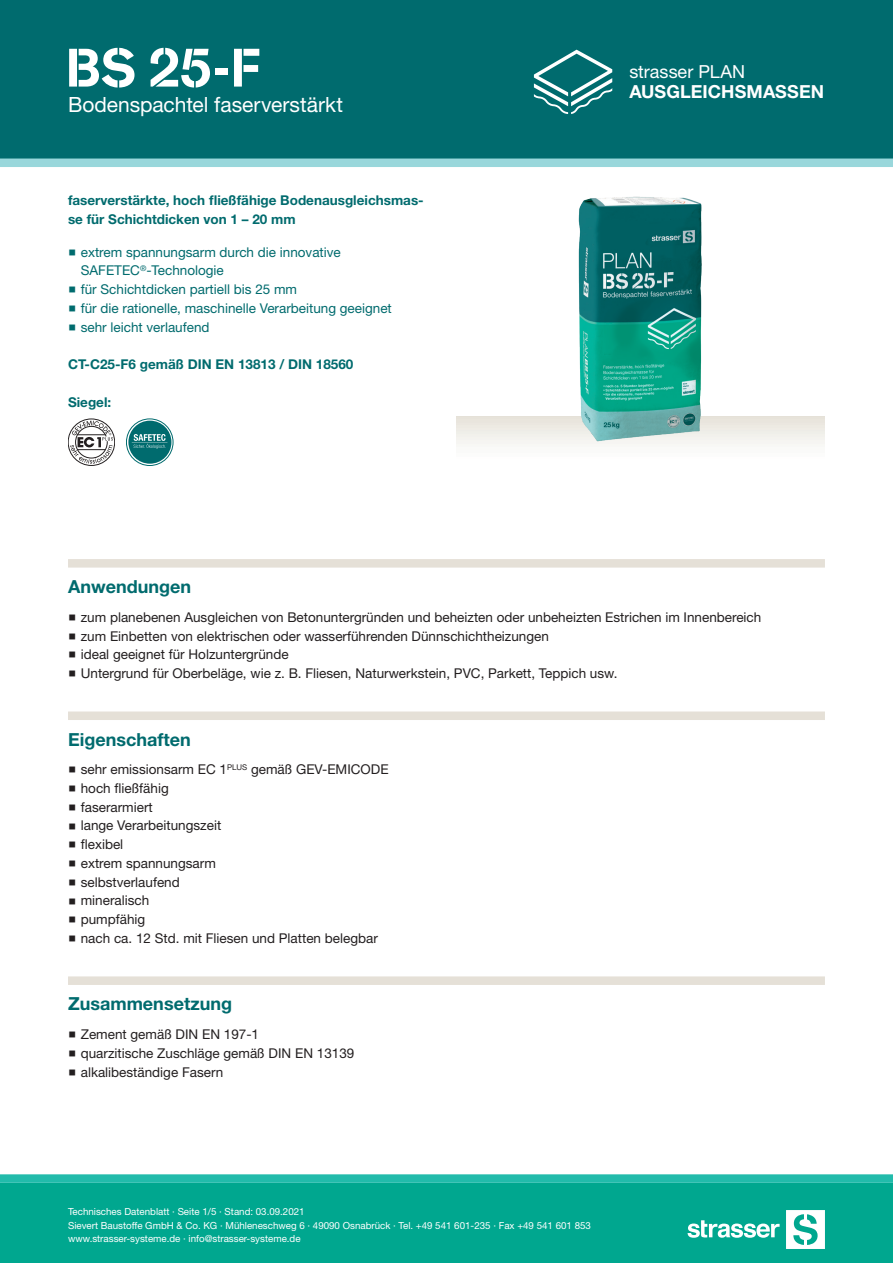
<style>
.page{position:relative;width:893px;height:1263px;background:#fff}
.page>*{position:absolute;margin:0;border:0;box-sizing:border-box;transform-origin:0 0}
.CB_AF_STR_Produkt_ku{font:700 54px "Standard CT Stencil";color:#fff}
.CB_AF_STR_Produkt_la{font:21px "Helvetica Neue LT Std";color:#fff}
.CB_AF_STR_Ueberschri{font:700 18px "Helvetica Neue LT Std";color:#006b6e}
.CB_AF_STR_Produktgru{font:700 18px "Helvetica Neue LT Std";letter-spacing:.005em;color:#fff}
.CB_AF_STR_Produktgru-2{font:18px "Helvetica Neue LT Std";color:#fff}
.t1{font:13.5px "Helvetica Neue LT Std";color:#231f20}
.t2{font:13.5px/18.8px "Helvetica Neue LT Std";color:#006b6e}
.CB_AF_STR_Grundschri{font:700 13.5px/18.8px "Helvetica Neue LT Std";color:#006b6e}
.t3{font:9.75px/13.5px "Helvetica Neue LT Std";color:#fff}
</style>
<div class="page">
<div style="left:0;top:1183px;width:893px;height:80px;background:#00a78f"></div>
<div style="left:0;top:0;width:893px;height:159px;background:#006b6e"></div>
<svg style="left:786px;top:1210px;width:39px;height:39px"></svg>
<svg style="left:688px;top:1220px;width:92px;height:18px"></svg>
<div style="left:0;top:1174px;width:893px;height:9px;background:#22bbab"></div>
<div style="left:0;top:159px;width:893px;height:8px;background:#99d7db"></div>
<svg style="left:534px;top:50px;width:78px;height:64px"></svg>
<svg style="left:456px;top:416px;width:369px;height:29px"></svg>
<img style="left:578px;top:196px;width:125px;height:246px">
<div style="left:68px;top:419px;width:47px;height:47px;border:1px solid #231f20;border-radius:50%"></div>
<svg style="left:70px;top:421px;width:43px;height:43px"></svg>
<svg style="left:126px;top:419px;width:47px;height:46px"></svg>
<div style="left:126px;top:419px;width:47px;height:47px;border:1px solid #006b6e;border-radius:50%"></div>
<div style="left:128px;top:421px;width:43px;height:43px;background:#006b6e;border-radius:50%"></div>
<hr style="left:132px;top:442px;width:35px;height:1px;background:#fff">
<svg style="left:134px;top:434px;width:33px;height:15px"></svg>
<div style="left:68px;top:559px;width:757px;height:9px;background:#e5e0d7"></div>
<div style="left:68px;top:711px;width:757px;height:9px;background:#e5e0d7"></div>
<div style="left:68px;top:976px;width:757px;height:9px;background:#e5e0d7"></div>
<p class="CB_AF_STR_Produkt_ku" style="left:66px;top:34px;width:197px">BS 25-F</p>
<p class="CB_AF_STR_Produkt_la" style="left:68px;top:92px;width:276px">Bodenspachtel faserverstärkt</p>
<p class="CB_AF_STR_Grundschri" style="left:68px;top:191px;width:357px">faserverstärkte, hoch fließfähige Bodenausgleichsmas&shy;se für Schichtdicken von 1 – 20 mm</p>
<p class="t2" style="left:81px;top:242px;width:262px">extrem spannungsarm durch die innovative<br>SAFETEC<sup>®</sup>-Technologie</p>
<p class="t2" style="left:81px;top:280px;width:218px">für Schichtdicken partiell bis 25 mm</p>
<p class="t2" style="left:81px;top:299px;width:313px">für die rationelle, maschinelle Verarbeitung geeignet</p>
<p class="t2" style="left:81px;top:317px;width:130px">sehr leicht verlaufend</p>
<p class="CB_AF_STR_Grundschri" style="left:68px;top:355px;width:287px">CT-C25-F6 gemäß DIN EN 13813 / DIN 18560</p>
<p class="CB_AF_STR_Grundschri" style="left:68px;top:393px;width:45px">Siegel:</p>
<p class="CB_AF_STR_Produktgru-2" style="left:629px;top:61px;width:117px">strasser PLAN</p>
<p class="CB_AF_STR_Produktgru" style="left:629px;top:81px;width:196px">AUSGLEICHSMASSEN</p>
<p class="CB_AF_STR_Ueberschri" style="left:68px;top:575px;width:125px">Anwendungen</p>
<p class="t1" style="left:81px;top:609px;width:682px">zum planebenen Ausgleichen von Betonuntergründen und beheizten oder unbeheizten Estrichen im Innenbereich</p>
<p class="t1" style="left:81px;top:628px;width:470px">zum Einbetten von elektrischen oder wasserführenden Dünnschichtheizungen</p>
<p class="t1" style="left:81px;top:646px;width:209px">ideal geeignet für Holzuntergründe</p>
<p class="t1" style="left:81px;top:665px;width:538px">Untergrund für Oberbeläge, wie z. B. Fliesen, Naturwerkstein, PVC, Parkett, Teppich usw.</p>
<p class="CB_AF_STR_Ueberschri" style="left:68px;top:728px;width:124px">Eigenschaften</p>
<p class="t1" style="left:81px;top:761px;width:309px">sehr emissionsarm EC 1<sup>PLUS</sup> gemäß GEV-EMICODE</p>
<p class="t1" style="left:81px;top:780px;width:90px">hoch fließfähig</p>
<p class="t1" style="left:81px;top:799px;width:73px">faserarmiert</p>
<p class="t1" style="left:81px;top:818px;width:142px">lange Verarbeitungszeit</p>
<p class="t1" style="left:81px;top:836px;width:44px">flexibel</p>
<p class="t1" style="left:81px;top:855px;width:137px">extrem spannungsarm</p>
<p class="t1" style="left:81px;top:874px;width:101px">selbstverlaufend</p>
<p class="t1" style="left:81px;top:893px;width:70px">mineralisch</p>
<p class="t1" style="left:81px;top:911px;width:66px">pumpfähig</p>
<p class="t1" style="left:81px;top:930px;width:299px">nach ca. 12 Std. mit Fliesen und Platten belegbar</p>
<p class="CB_AF_STR_Ueberschri" style="left:68px;top:993px;width:165px">Zusammensetzung</p>
<p class="t1" style="left:81px;top:1026px;width:180px">Zement gemäß DIN EN 197-1</p>
<p class="t1" style="left:81px;top:1045px;width:275px">quarzitische Zuschläge gemäß DIN EN 13139</p>
<p class="t1" style="left:81px;top:1064px;width:144px">alkalibeständige Fasern</p>
<p class="t3" style="left:68px;top:1205px;width:524px">Technisches Datenblatt · Seite 1/5 · Stand: 03.09.2021<br>Sievert Baustoffe GmbH &amp; Co. KG · Mühleneschweg 6 · 49090 Osnabrück · Tel. +49 541 601-235 · Fax +49 541 601 853 www.strasser-systeme.de · info@strasser-systeme.de</p>
</div>
